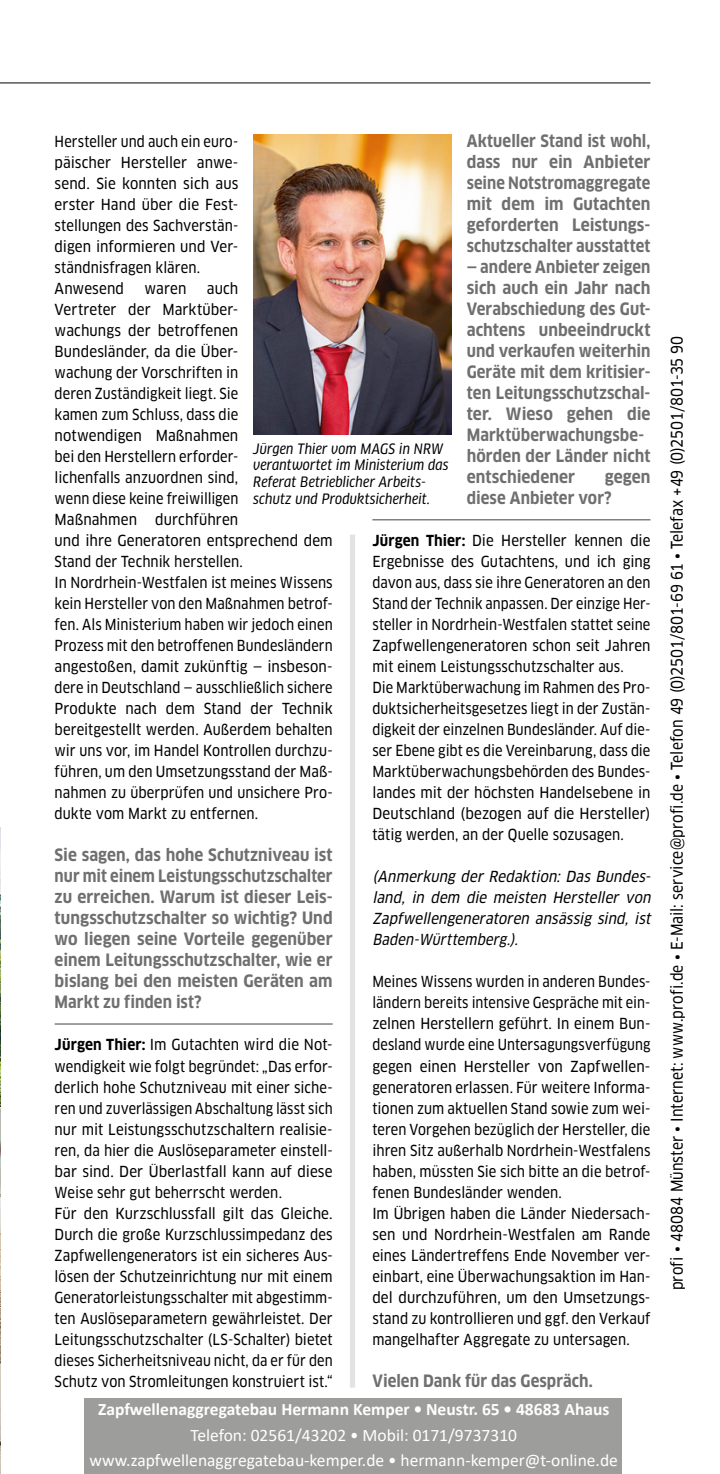
<style>
.page{position:relative;width:720px;height:1474px;background:#fff}
.page>*{position:absolute;margin:0;border:0;box-sizing:border-box;transform-origin:0 0}
.t1{font:17.5px/25.9px "Calibri";color:#fff;text-align:center}
.t2{font:700 17.5px "Calibri";color:#fff}
.t3{font:700 condensed 16.62px/21px "Clan OT";letter-spacing:.005em;color:#706f6f;text-align:justify}
.t4{font:700 condensed 16.62px/21px "Clan OT";letter-spacing:.005em;color:#706f6f;scale:.96 1}
.t5{font:15.75px "Clan OT Narrow News";letter-spacing:.005em;color:#000}
.t6{font:14.88px/21px "Clan OT Narrow News";letter-spacing:.005em;color:#000}
.t7{font:14.88px/21px "Clan OT Narrow News";letter-spacing:.005em;color:#000;scale:.95 1}
.t8{font:italic 14.88px/21px "Clan OT Narrow News";color:#000;text-align:justify}
.t9{font:italic 14px/16.6px "Clan OT Narr News";letter-spacing:.01em;color:#000;scale:.95 1}
.s1{font-family:"Clan OT";font-weight:700;font-stretch:condensed}
</style>
<div class="page">
<div style="left:350px;top:534px;width:5px;height:853px;background:#e3e3e3"></div>
<div style="left:84px;top:1398px;width:537px;height:75px;background:#9d9d9c"></div>
<hr style="left:0;top:82px;width:650px;height:2px;background:#706f6f">
<hr style="left:372px;top:519px;width:278px;height:1px;background:#706f6f">
<hr style="left:55px;top:1023px;width:277px;height:1px;background:#706f6f">
<img style="left:253px;top:134px;width:198px;height:300px">
<img style="left:0;top:827px;width:1px;height:646px">
<p class="t3" style="left:466px;top:131px;width:185px">Aktueller Stand ist wohl, dass nur ein Anbieter seine Notstromaggregate mit dem im Gutachten geforderten Leistungs&shy;schutzschalter ausstattet</p>
<p class="t4" style="left:466px;top:257px;width:193px">— andere Anbieter zeigen sich auch ein Jahr nach<br>Verabschiedung des Gut&shy;achtens unbeeindruckt und verkaufen weiterhin<br>Geräte mit dem kritisier&shy;ten Leitungsschutzschal&shy;ter. Wieso gehen die<br>Marktüberwachungsbe&shy;hörden der Länder nicht entschiedener</p>
<p class="t7" style="left:55px;top:131px;width:195px">Hersteller und auch ein euro&shy;päischer Hersteller anwe&shy;send. Sie konnten sich aus erster Hand über die Fest&shy;stellungen des Sachverstän&shy;digen informieren und Ver&shy;ständnisfragen klären.<br>Anwesend</p>
<p class="t6" style="left:55px;top:278px;width:279px;text-indent:152px">auch<br>Vertreter der Marktüber-<br>wachungs der betroffenen Bundesländer, da die Über-<br>wachung der Vorschriften in<br>deren Zuständigkeit liegt. Sie<br>kamen zum Schluss, dass die<br>notwendigen Maßnahmen<br>bei den Herstellern erforder-<br>lichenfalls anzuordnen sind,<br>wenn diese keine freiwilligen<br>Maßnahmen durchführen<br>und ihre Generatoren entsprechend dem Stand der Technik herstellen.<br>In Nordrhein-Westfalen ist meines Wissens kein Hersteller von den Maßnahmen betrof&shy;fen. Als Ministerium haben wir jedoch einen Prozess mit den betroffenen Bundesländern angestoßen, damit zukünftig — insbeson&shy;dere in Deutschland — ausschließlich sichere Produkte nach dem Stand der Technik bereitgestellt werden. Außerdem behalten wir uns vor, im Handel Kontrollen durchzu&shy;führen, um den Umsetzungsstand der Maß&shy;nahmen zu überprüfen und unsichere Pro&shy;dukte vom Markt zu entfernen.</p>
<p class="t3" style="left:55px;top:845px;width:279px">Sie sagen, das hohe Schutzniveau ist nur mit einem Leistungsschutzschalter zu erreichen. Warum ist dieser Leis&shy;tungsschutzschalter so wichtig? Und wo liegen seine Vorteile gegenüber einem Leitungsschutzschalter, wie er bislang bei den meisten Geräten am Markt zu finden ist?</p>
<p class="t6" style="left:55px;top:1034px;width:279px"><span class="s1">Jürgen Thier:</span> Im Gutachten wird die Not&shy;wendigkeit wie folgt begründet: „Das erfor&shy;derlich hohe Schutzniveau mit einer siche&shy;ren und zuverlässigen Abschaltung lässt sich nur mit Leistungsschutzschaltern realisie&shy;ren, da hier die Auslöseparameter einstell&shy;bar sind. Der Überlastfall kann auf diese Weise sehr gut beherrscht werden.<br>Für den Kurzschlussfall gilt das Gleiche.<br>Durch die große Kurzschlussimpedanz des Zapfwellengenerators ist ein sicheres Aus&shy;lösen der Schutzeinrichtung nur mit einem Generatorleistungsschalter mit abgestimm&shy;ten Auslöseparametern gewährleistet. Der Leitungsschutzschalter (LS-Schalter) bietet dieses Sicherheitsniveau nicht, da er für den Schutz von Stromleitungen konstruiert ist.“</p>
<p class="t6" style="left:144px;top:278px;width:43px">waren</p>
<p class="t9" style="left:253px;top:440px;width:207px">Jürgen Thier vom MAGS in NRW verantwortet im Ministerium das<br>Referat Betrieblicher Arbeits&shy;schutz und Produktsicherheit.</p>
<p class="t3" style="left:466px;top:467px;width:185px;text-indent:138px">gegen diese Anbieter vor?</p>
<p class="t6" style="left:372px;top:530px;width:279px"><span class="s1">Jürgen Thier:</span> Die Hersteller kennen die Ergebnisse des Gutachtens, und ich ging davon aus, dass sie ihre Generatoren an den Stand der Technik anpassen. Der einzige Her&shy;steller in Nordrhein-Westfalen stattet seine Zapfwellengeneratoren schon seit Jahren mit einem Leistungsschutzschalter aus.<br>Die Marktüberwachung im Rahmen des Pro&shy;duktsicherheitsgesetzes liegt in der Zustän&shy;digkeit der einzelnen Bundesländer. Auf die&shy;ser Ebene gibt es die Vereinbarung, dass die Marktüberwachungsbehörden des Bundes&shy;landes mit der höchsten Handelsebene in Deutschland (bezogen auf die Hersteller) tätig werden, an der Quelle sozusagen.</p>
<p class="t8" style="left:372px;top:866px;width:283px">(Anmerkung der Redaktion: Das Bundes&shy;land, in dem die meisten Hersteller von Zapfwellengeneratoren ansässig sind, ist Baden-Württemberg.).</p>
<p class="t7" style="left:372px;top:971px;width:294px">Meines Wissens wurden in anderen Bundes&shy;ländern bereits intensive Gespräche mit ein&shy;zelnen Herstellern geführt. In einem Bun&shy;desland wurde eine Untersagungsverfügung gegen einen Hersteller von Zapfwellen&shy;generatoren erlassen. Für weitere Informa&shy;tionen zum aktuellen Stand sowie zum wei&shy;teren Vorgehen bezüglich der Hersteller, die ihren Sitz außerhalb Nordrhein-Westfalens haben, müssten Sie sich bitte an die betrof&shy;fenen Bundesländer wenden.<br>Im Übrigen haben die Länder Niedersach&shy;sen und Nordrhein-Westfalen am Rande eines Ländertreffens Ende November ver&shy;einbart, eine Überwachungsaktion im Han&shy;del durchzuführen, um den Umsetzungs&shy;stand zu kontrollieren und ggf. den Verkauf mangelhafter Aggregate zu untersagen.</p>
<p class="t3" style="left:372px;top:1370px;width:222px">Vielen Dank für das Gespräch.</p>
<p class="t2" style="left:98px;top:1396px;width:512px">Zapfwellenaggregatebau Hermann Kemper • Neustr. 65 • 48683 Ahaus</p>
<p class="t1" style="left:90px;top:1421px;width:529px">Telefon: 02561/43202 • Mobil: 0171/9737310 www.zapfwellenaggregatebau-kemper.de • hermann-kemper@t-online.de</p>
<p class="t5" style="left:667px;top:1290px;width:956px;rotate:-90deg">profi • 48084 Münster • Internet: www.profi.de • E-Mail: service@profi.de • Telefon 49 (0)2501/801-69 61 • Telefax +49 (0)2501/801-35 90</p>
</div>
